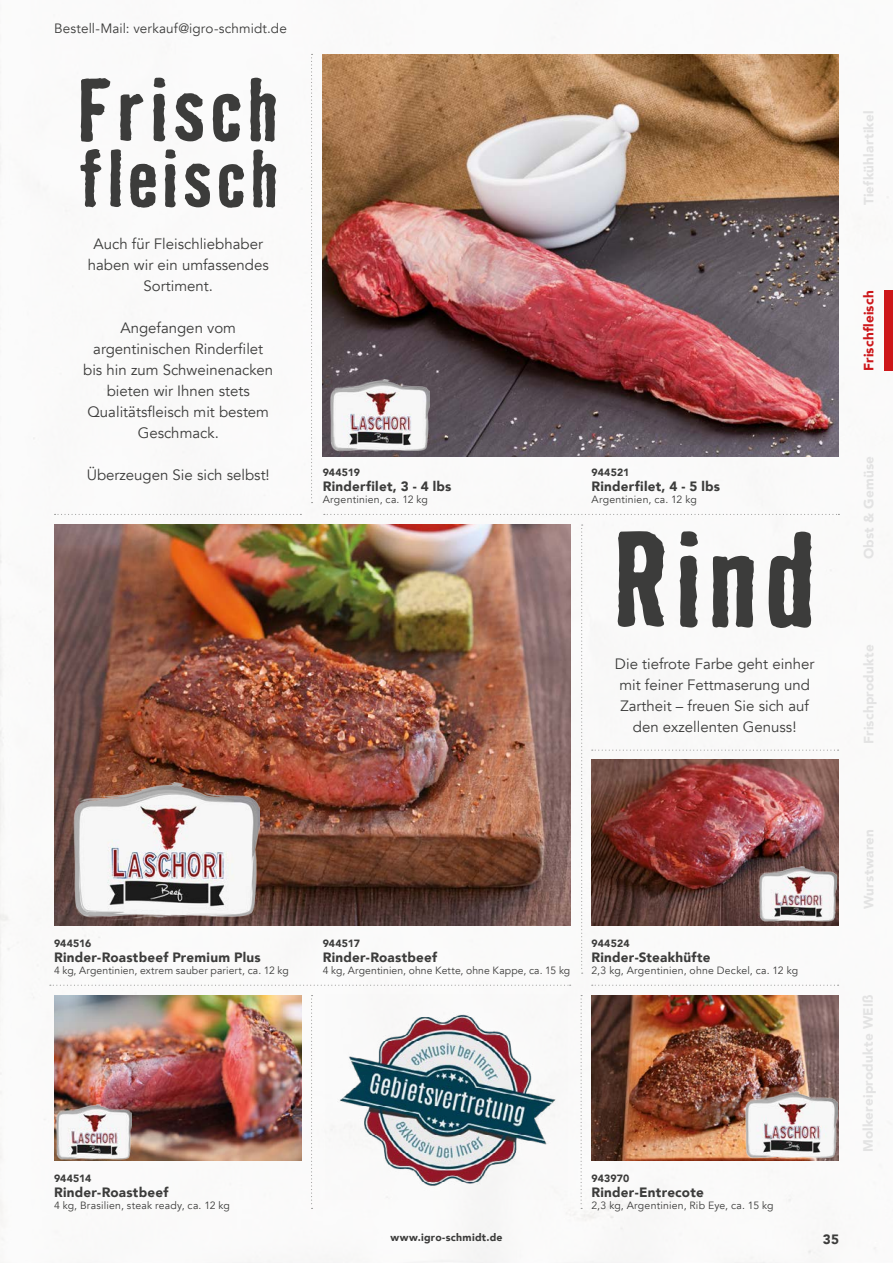
<style>
.page{position:relative;width:893px;height:1263px;background:#fff}
.page>*{position:absolute;margin:0;border:0;box-sizing:border-box;transform-origin:0 0}
.t1{font:700 124.5px "Badhouse";color:#3c3c3b}
.t2{font:700 82.5px "Badhouse";letter-spacing:.05em;color:#3c3c3b}
.t3{font:700 75px "Badhouse";letter-spacing:.05em;color:#3c3c3b}
.t4{font:15px/21px "Avenir";color:#3c3c3b;text-align:center}
.t5{font:900 13.5px "Avenir";letter-spacing:.015em;color:#3c3c3b}
.t6{font:900 13.5px "Avenir";letter-spacing:.02em;color:#e3e3e3}
.t7{font:13.5px "Avenir";letter-spacing:.01em;color:#3c3c3b}
.t8{font:900 13.5px "Avenir";letter-spacing:.015em;color:#cd171a}
.t9{font:10.5px "Avenir";letter-spacing:.015em;color:#3c3c3b}
.t10{font:900 10.5px "Avenir";letter-spacing:.02em;color:#3c3c3b}
</style>
<div class="page">
<img style="left:0;top:53px;width:893px;height:1210px">
<div style="left:884px;top:291px;width:9px;height:80px;background:#cd171a"></div>
<svg style="left:55px;top:514px;width:246px;height:1px"></svg>
<svg style="left:581px;top:524px;width:2px;height:450px"></svg>
<svg style="left:311px;top:54px;width:2px;height:449px"></svg>
<svg style="left:311px;top:995px;width:2px;height:214px"></svg>
<svg style="left:581px;top:995px;width:1px;height:214px"></svg>
<svg style="left:592px;top:985px;width:247px;height:1px"></svg>
<svg style="left:592px;top:749px;width:247px;height:2px"></svg>
<svg style="left:50px;top:985px;width:521px;height:1px"></svg>
<svg style="left:324px;top:514px;width:515px;height:1px"></svg>
<img style="left:323px;top:54px;width:516px;height:402px">
<img style="left:330px;top:379px;width:99px;height:73px">
<img style="left:54px;top:524px;width:516px;height:401px">
<img style="left:73px;top:783px;width:187px;height:137px">
<img style="left:54px;top:995px;width:247px;height:166px">
<img style="left:56px;top:1105px;width:76px;height:55px">
<img style="left:591px;top:995px;width:248px;height:166px">
<img style="left:745px;top:1091px;width:92px;height:68px">
<img style="left:591px;top:760px;width:248px;height:165px">
<img style="left:760px;top:866px;width:77px;height:57px">
<img style="left:326px;top:994px;width:242px;height:205px">
<p class="t7" style="left:54px;top:20px;width:234px">Bestell-Mail: verkauf@igro-schmidt.de</p>
<h2 class="t2" style="left:78px;top:52px;width:202px">Frisch</h2>
<h3 class="t3" style="left:78px;top:126px;width:203px">fleisch</h3>
<p class="t4" style="left:88px;top:234px;width:182px">Auch für Fleischliebhaber haben wir ein umfassendes<br>Sortiment.</p>
<p class="t4" style="left:83px;top:318px;width:192px">Angefangen vom argentinischen Rinderfilet bis hin zum Schweinenacken bieten wir Ihnen stets<br>Qualitätsfleisch mit bestem<br>Geschmack.</p>
<p class="t4" style="left:87px;top:465px;width:185px">Überzeugen Sie sich selbst!</p>
<p class="t10" style="left:323px;top:464px;width:39px">944519</p>
<p class="t5" style="left:323px;top:475px;width:130px">Rinderfilet, 3 - 4 lbs</p>
<p class="t9" style="left:323px;top:493px;width:107px">Argentinien, ca. 12 kg</p>
<p class="t10" style="left:591px;top:464px;width:39px">944521</p>
<p class="t5" style="left:591px;top:475px;width:130px">Rinderfilet, 4 - 5 lbs</p>
<p class="t9" style="left:591px;top:493px;width:107px">Argentinien, ca. 12 kg</p>
<h1 class="t1" style="left:613px;top:492px;width:204px">Rind</h1>
<p class="t4" style="left:615px;top:654px;width:201px">Die tiefrote Farbe geht einher mit feiner Fettmaserung und<br>Zartheit – freuen Sie sich auf den exzellenten Genuss!</p>
<p class="t6" style="left:857px;top:205px;width:96px;rotate:-90deg">Tiefkühlartikel</p>
<p class="t8" style="left:857px;top:371px;width:82px;rotate:-90deg">Frischfleisch</p>
<p class="t6" style="left:857px;top:559px;width:105px;rotate:-90deg">Obst &amp; Gemüse</p>
<p class="t6" style="left:857px;top:744px;width:101px;rotate:-90deg">Frischprodukte</p>
<p class="t10" style="left:54px;top:934px;width:39px">944516</p>
<p class="t5" style="left:54px;top:945px;width:208px">Rinder-Roastbeef Premium Plus</p>
<p class="t9" style="left:54px;top:964px;width:236px">4 kg, Argentinien, extrem sauber pariert, ca. 12 kg</p>
<p class="t10" style="left:54px;top:1169px;width:39px">944514</p>
<p class="t5" style="left:54px;top:1181px;width:116px">Rinder-Roastbeef</p>
<p class="t9" style="left:54px;top:1199px;width:178px">4 kg, Brasilien, steak ready, ca. 12 kg</p>
<p class="t10" style="left:323px;top:934px;width:39px">944517</p>
<p class="t5" style="left:323px;top:945px;width:116px">Rinder-Roastbeef</p>
<p class="t9" style="left:323px;top:964px;width:249px">4 kg, Argentinien, ohne Kette, ohne Kappe, ca. 15 kg</p>
<p class="t10" style="left:591px;top:934px;width:40px">944524</p>
<p class="t5" style="left:591px;top:946px;width:121px">Rinder-Steakhüfte</p>
<p class="t9" style="left:591px;top:964px;width:208px">2,3 kg, Argentinien, ohne Deckel, ca. 12 kg</p>
<p class="t10" style="left:591px;top:1169px;width:39px">943970</p>
<p class="t5" style="left:591px;top:1181px;width:114px">Rinder-Entrecote</p>
<p class="t9" style="left:591px;top:1199px;width:184px">2,3 kg, Argentinien, Rib Eye, ca. 15 kg</p>
<p class="t10" style="left:390px;top:1228px;width:114px">www.igro-schmidt.de</p>
<p class="t5" style="left:823px;top:1227px;width:18px">35</p>
<p class="t6" style="left:857px;top:909px;width:82px;rotate:-90deg">Wurstwaren</p>
<p class="t6" style="left:856px;top:1152px;width:160px;rotate:-90deg">Molkereiprodukte WEIß</p>
</div>
